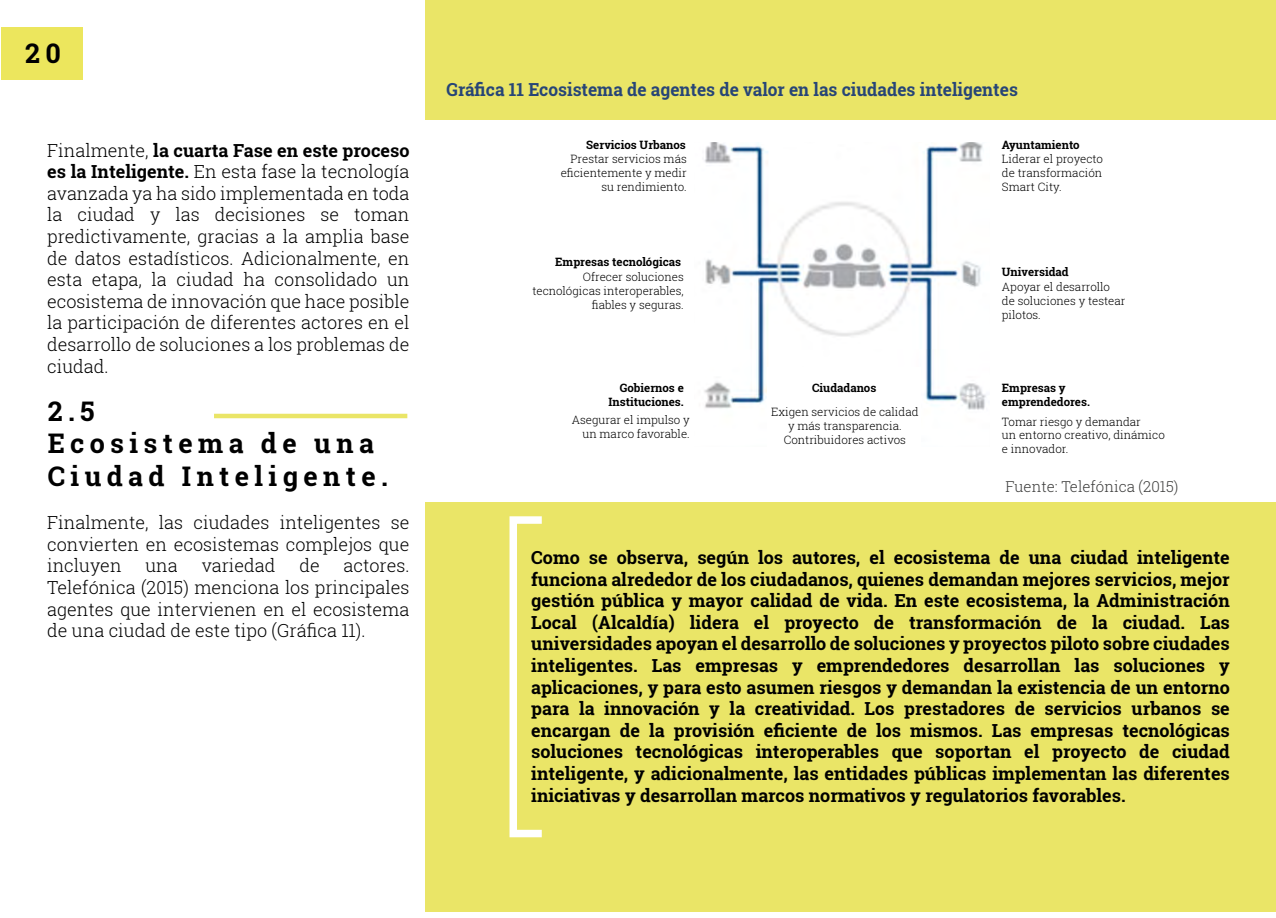
<style>
.page{position:relative;width:1276px;height:918px;background:#fff}
.page>*{position:absolute;margin:0;border:0;box-sizing:border-box;transform-origin:0 0}
.t1{font:700 27px/32.4px "Roboto Slab";letter-spacing:.2em;color:#000}
.t2{font:700 18px/21.6px "Roboto Slab";color:#000;text-align:justify}
.t3{font:300 18px/21.6px "Roboto Slab";color:#000;text-align:justify}
.t4{font:700 18px "Roboto Slab";color:#274577;scale:.96 1}
.t5{font:300 15px "Roboto Slab";color:#3c3c3b}
.t6{font:300 11.55px/13.8px "Roboto Slab";color:#000;text-align:right}
.t7{font:700 11.55px/13.8px "Roboto Slab";color:#000;text-align:right}
.s1{font-weight:700}
</style>
<div class="page">
<div style="left:425px;top:0;width:851px;height:912px;background:#eae567"></div>
<div style="left:509px;top:516px;width:36px;height:321px;border:8px solid #fff"></div>
<div style="left:420px;top:120px;width:856px;height:363px;background:#fff"></div>
<img style="left:704px;top:142px;width:282px;height:268px">
<hr style="left:214px;top:414px;width:193px;height:4px;background:#eae567">
<div style="left:767px;top:367px;width:154px;height:92px;background:#fff"></div>
<div style="left:425px;top:471px;width:851px;height:30px;background:#fff"></div>
<div style="left:1px;top:27px;width:82px;height:53px;background:#ece65d"></div>
<h1 class="t1" style="left:25px;top:37px;width:37px">20</h1>
<p class="t3" style="left:47px;top:139px;width:364px">Finalmente, <span class="s1">la cuarta Fase en este proceso es la Inteligente.</span> En esta fase la tecnología avanzada ya ha sido implementada en toda la ciudad y las decisiones se toman predictivamente, gracias a la amplia base de datos estadísticos. Adicionalmente, en esta etapa, la ciudad ha consolidado un ecosistema de innovación que hace posible la participación de diferentes actores en el desarrollo de soluciones a los problemas de ciudad.</p>
<p class="t4" style="left:446px;top:77px;width:597px">Gráfica 11 Ecosistema de agentes de valor en las ciudades inteligentes</p>
<p class="t7" style="left:586px;top:137px;width:101px">Servicios Urbanos</p>
<p class="t6" style="left:561px;top:152px;width:128px">Prestar servicios más eficientemente y medir su rendimiento.</p>
<p class="t7" style="left:555px;top:255px;width:127px">Empresas tecnológicas</p>
<p class="t6" style="left:532px;top:270px;width:153px">Ofrecer soluciones tecnológicas interoperables, fiables y seguras.</p>
<p class="t7" style="left:1002px;top:137px;width:79px">Ayuntamiento</p>
<p class="t6" style="left:1002px;top:152px;width:103px;text-align:justify">Liderar el proyecto de transformación Smart City.</p>
<p class="t7" style="left:1002px;top:265px;width:68px">Universidad</p>
<p class="t6" style="left:1002px;top:280px;width:125px;text-align:left">Apoyar el desarrollo de soluciones y testear pilotos.</p>
<p class="t7" style="left:608px;top:381px;width:77px">Gobiernos e<br>Instituciones.</p>
<p class="t7" style="left:812px;top:381px;width:66px">Ciudadanos</p>
<p class="t6" style="left:572px;top:413px;width:119px">Asegurar el impulso y un marco favorable.</p>
<p class="t6" style="left:771px;top:405px;width:149px;text-align:center">Exigen servicios de calidad y más transparencia.<br>Contribuidores activos</p>
<p class="t7" style="left:1002px;top:381px;width:89px;text-align:left">Empresas y emprendedores.</p>
<p class="t6" style="left:1002px;top:414px;width:164px;text-align:left">Tomar riesgo y demandar<br>un entorno creativo, dinámico e innovador.</p>
<p class="t5" style="left:1005px;top:477px;width:174px">Fuente: Telefónica (2015)</p>
<h1 class="t1" style="left:48px;top:395px;width:342px">2.5<br>Ecosistema de una<br>Ciudad Inteligente.</h1>
<p class="t3" style="left:47px;top:511px;width:364px">Finalmente, las ciudades inteligentes se convierten en ecosistemas complejos que incluyen</p>
<p class="t3" style="left:47px;top:555px;width:364px;text-indent:296px">actores.<br>Telefónica (2015) menciona los principales agentes que intervienen en el ecosistema de una ciudad de este tipo (Gráfica 11).</p>
<p class="t2" style="left:531px;top:546px;width:700px">Como se observa, según los autores, el ecosistema de una ciudad inteligente funciona alrededor de los ciudadanos, quienes demandan mejores servicios, mejor gestión pública y mayor calidad de vida. En este ecosistema, la Administración Local (Alcaldía) lidera el proyecto de transformación de la ciudad. Las universidades apoyan el desarrollo de soluciones y proyectos piloto sobre ciudades inteligentes. Las empresas y emprendedores desarrollan las soluciones y aplicaciones, y para esto asumen riesgos y demandan la existencia de un entorno para la innovación y la creatividad. Los prestadores de servicios urbanos se encargan de la provisión eficiente de los mismos. Las empresas tecnológicas soluciones tecnológicas interoperables que soportan el proyecto de ciudad inteligente, y adicionalmente, las entidades públicas implementan las diferentes iniciativas y desarrollan marcos normativos y regulatorios favorables.</p>
<p class="t3" style="left:145px;top:555px;width:34px">una</p>
<p class="t3" style="left:202px;top:555px;width:75px">variedad</p>
<p class="t3" style="left:299px;top:555px;width:22px">de</p>
</div>
